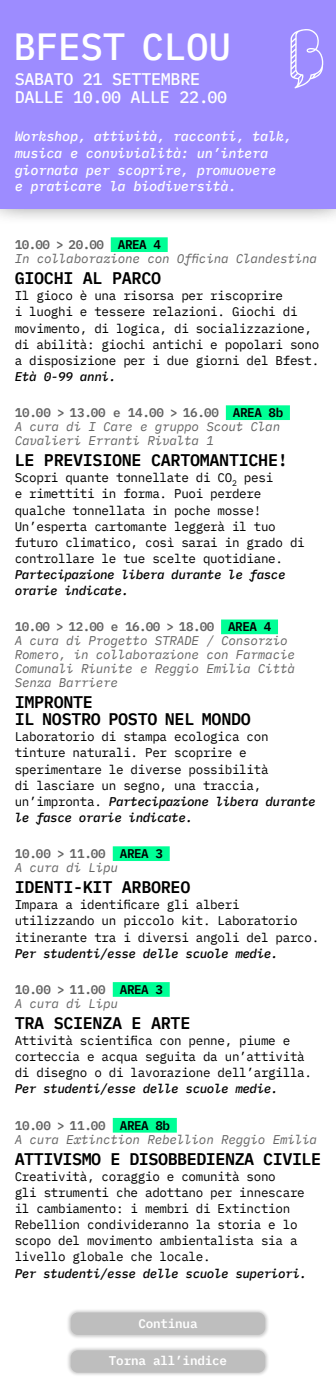
<style>
.page{position:relative;width:336px;height:1400px;background:#fff}
.page>*{position:absolute;margin:0;border:0;box-sizing:border-box;transform-origin:0 0}
.t1{font:500 37.8px "IBM Plex Mono";letter-spacing:-.01em;color:#fff}
.t2{font:600 16.8px/16.8px "IBM Plex Mono";letter-spacing:-.02em;color:#000}
.t3{font:500 16.8px/18.2px "IBM Plex Mono";letter-spacing:-.02em;color:#fff}
.t4{font:italic 500 13.65px/16.8px "IBM Plex Mono";letter-spacing:-.02em;color:#fff}
.t5{font:12.6px/16.1px "IBM Plex Mono";letter-spacing:-.025em;color:#000}
.t6{font:italic 12.6px/14px "IBM Plex Mono";letter-spacing:-.015em;color:#646464}
.t7{font:italic 500 12.6px/16.1px "IBM Plex Mono";letter-spacing:-.035em;color:#000}
.t8{font:600 12.6px/14px "IBM Plex Mono";letter-spacing:-.015em;color:#646464}
.t9{font:600 12.6px "IBM Plex Mono";letter-spacing:-.015em;color:#fff}
.s1{font-weight:600;font-style:normal}
.s2{font-weight:600;font-style:normal;color:#000}
.s3{font-weight:500;font-style:italic}
.s4{color:#000}
.s5{font-weight:400;font-style:italic}
</style>
<div class="page">
<div style="left:111px;top:237px;width:57px;height:15px;background:#00ff96"></div>
<div style="left:226px;top:405px;width:64px;height:15px;background:#00ff96"></div>
<div style="left:221px;top:620px;width:57px;height:14px;background:#00ff96"></div>
<div style="left:113px;top:846px;width:57px;height:15px;background:#00ff96"></div>
<div style="left:113px;top:982px;width:57px;height:15px;background:#00ff96"></div>
<div style="left:113px;top:1118px;width:64px;height:15px;background:#00ff96"></div>
<div style="left:0;top:0;width:336px;height:225px;background:#000;opacity:.75"></div>
<div style="left:0;top:0;width:336px;height:208px;background:#9d8cff"></div>
<svg style="left:290px;top:29px;width:33px;height:59px"></svg>
<div style="left:66px;top:1308px;width:204px;height:31px;background:#000;opacity:.2"></div>
<div style="left:71px;top:1313px;width:194px;height:22px;background:#bebebe;border-radius:7px"></div>
<div style="left:66px;top:1346px;width:204px;height:31px;background:#000;opacity:.2"></div>
<div style="left:71px;top:1350px;width:194px;height:23px;background:#bebebe;border-radius:7px"></div>
<h1 class="t1" style="left:13px;top:17px;width:219px">BFEST CLOU</h1>
<h2 class="t3" style="left:15px;top:69px;width:214px">SABATO 21 SETTEMBRE<br>DALLE 10.00 ALLE 22.00</h2>
<p class="t4" style="left:15px;top:127px;width:279px">Workshop, attività, racconti, talk, musica e convivialità: un’intera giornata per scoprire, promuovere<br>e praticare la biodiversità.</p>
<p class="t6" style="left:15px;top:237px;width:304px"><span class="s1">10.00 &gt; 20.00</span> <span class="s2">AREA 4<br></span>In collaborazione con Officina Clandestina</p>
<h2 class="t2" style="left:15px;top:268px;width:148px">GIOCHI AL PARCO</h2>
<p class="t5" style="left:15px;top:287px;width:306px">Il gioco è una risorsa per riscoprire<br>i luoghi e tessere relazioni. Giochi di movimento, di logica, di socializzazione, di abilità: giochi antichi e popolari sono a disposizione per i due giorni del Bfest.</p>
<p class="t7" style="left:15px;top:367px;width:103px">Età 0-99 anni.</p>
<p class="t6" style="left:15px;top:405px;width:270px"><span class="s1">10.00 &gt; 13.00 e 14.00 &gt; 16.00</span> <span class="s2">AREA 8b<br></span>A cura di I Care e gruppo Scout Clan<br>Cavalieri Erranti Rivalta 1</p>
<h2 class="t2" style="left:15px;top:450px;width:275px">LE PREVISIONE CARTOMANTICHE!</h2>
<p class="t5" style="left:15px;top:469px;width:292px">Scopri quante tonnellate di CO<sub>2</sub> pesi<br>e rimettiti in forma. Puoi perdere qualche tonnellata in poche mosse!<br>Un’esperta cartomante leggerà il tuo futuro climatico, così sarai in grado di controllare le tue scelte quotidiane.</p>
<p class="t7" style="left:15px;top:565px;width:272px">Partecipazione libera durante le fasce orarie indicate.</p>
<p class="t6" style="left:15px;top:619px;width:282px"><span class="s1">10.00 &gt; 12.00 e 16.00 &gt; 18.00</span> <span class="s2">AREA 4<br></span>A cura di Progetto STRADE / Consorzio<br>Romero, in collaborazione con Farmacie<br>Comunali Riunite e Reggio Emilia Città<br>Senza Barriere</p>
<h2 class="t2" style="left:15px;top:693px;width:238px">IMPRONTE<br>IL NOSTRO POSTO NEL MONDO</h2>
<p class="t5" style="left:15px;top:728px;width:303px">Laboratorio di stampa ecologica con tinture naturali. Per scoprire e sperimentare le diverse possibilità<br>di lasciare un segno, una traccia, un’impronta. <span class="s3">Partecipazione libera durante le fasce orarie indicate.</span></p>
<p class="t8" style="left:15px;top:846px;width:150px">10.00 &gt; 11.00 <span class="s4">AREA 3<br></span><span class="s5">A cura di Lipu</span></p>
<h2 class="t2" style="left:15px;top:877px;width:177px">IDENTI-KIT ARBOREO</h2>
<p class="t5" style="left:15px;top:896px;width:306px">Impara a identificare gli alberi utilizzando un piccolo kit. Laboratorio itinerante tra i diversi angoli del parco.</p>
<p class="t7" style="left:15px;top:944px;width:265px">Per studenti/esse delle scuole medie.</p>
<p class="t8" style="left:15px;top:982px;width:150px">10.00 &gt; 11.00 <span class="s4">AREA 3<br></span><span class="s5">A cura di Lipu</span></p>
<h2 class="t2" style="left:15px;top:1013px;width:177px">TRA SCIENZA E ARTE</h2>
<p class="t5" style="left:15px;top:1032px;width:299px">Attività scientifica con penne, piume e corteccia e acqua seguita da un’attività di disegno o di lavorazione dell’argilla.</p>
<p class="t7" style="left:15px;top:1080px;width:265px">Per studenti/esse delle scuole medie.</p>
<p class="t6" style="left:15px;top:1117px;width:304px"><span class="s1">10.00 &gt; 11.00</span> <span class="s2">AREA 8b<br></span>A cura Extinction Rebellion Reggio Emilia</p>
<h2 class="t2" style="left:15px;top:1149px;width:308px">ATTIVISMO E DISOBBEDIENZA CIVILE</h2>
<p class="t5" style="left:15px;top:1167px;width:292px">Creatività, coraggio e comunità sono<br>gli strumenti che adottano per innescare il cambiamento: i membri di Extinction Rebellion condivideranno la storia e lo scopo del movimento ambientalista sia a livello globale che locale.</p>
<p class="t7" style="left:15px;top:1264px;width:294px">Per studenti/esse delle scuole superiori.</p>
<p class="t9" style="left:138px;top:1313px;width:61px">Continua</p>
<p class="t9" style="left:109px;top:1351px;width:120px">Torna all’indice</p>
</div>
